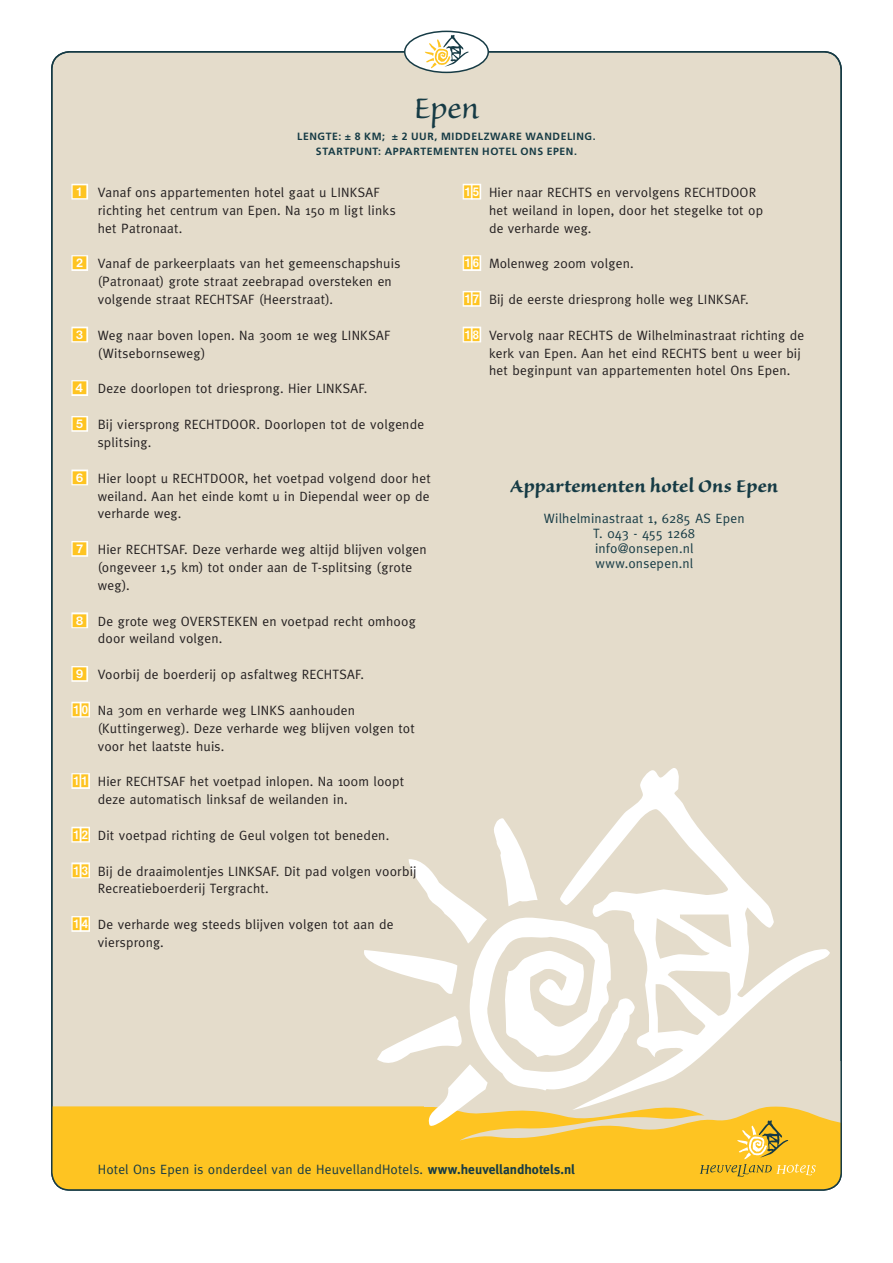
<style>
.page{position:relative;width:893px;height:1263px;background:#fff}
.page>*{position:absolute;margin:0;border:0;box-sizing:border-box;transform-origin:0 0}
.ons_heuvelland{font:37.5px "Sanvito Pro";color:#163b45}
.titel_hotel{font:700 22.5px "Sanvito Pro";letter-spacing:.005em;color:#163b45}
.body{font:13.5px/17.9px "Meta";letter-spacing:.015em;color:#231f20}
.adres_hotel{font:13.5px "Meta";letter-spacing:.015em;color:#163b45}
.body-2{font:13.5px "Meta";letter-spacing:.015em;color:#163b45}
.lengte{font:700 10.5px "Frutiger LT Std";letter-spacing:.055em;color:#163b45}
.s1{color:#fec422}
.s2{font-weight:700}
</style>
<div class="page">
<div style="left:52px;top:52px;width:789px;height:1138px;background:#e4dccb;border-radius:18px"></div>
<div style="left:52px;top:1106px;width:789px;height:84px;background:#fec422"></div>
<svg style="left:620px;top:768px;width:71px;height:50px;fill:#fdfcfb"></svg>
<div style="left:405px;top:31px;width:83px;height:41px;background:#fff;border-radius:50%"></div>
<svg style="left:424px;top:35px;width:54px;height:38px"></svg>
<div style="left:404px;top:31px;width:85px;height:42px;border:2px solid #163b45;border-radius:50%"></div>
<svg style="left:358px;top:818px;width:483px;height:360px"></svg>
<svg style="left:71px;top:326px;width:17px;height:17px"></svg>
<svg style="left:71px;top:380px;width:17px;height:16px"></svg>
<svg style="left:462px;top:183px;width:19px;height:17px"></svg>
<svg style="left:462px;top:255px;width:19px;height:16px"></svg>
<svg style="left:462px;top:291px;width:19px;height:16px"></svg>
<svg style="left:462px;top:326px;width:19px;height:17px"></svg>
<svg style="left:71px;top:183px;width:17px;height:17px"></svg>
<svg style="left:71px;top:255px;width:17px;height:16px"></svg>
<svg style="left:71px;top:416px;width:17px;height:16px"></svg>
<svg style="left:71px;top:469px;width:17px;height:17px"></svg>
<svg style="left:71px;top:541px;width:17px;height:16px"></svg>
<svg style="left:71px;top:612px;width:17px;height:16px"></svg>
<svg style="left:71px;top:666px;width:17px;height:16px"></svg>
<svg style="left:71px;top:701px;width:19px;height:17px"></svg>
<svg style="left:71px;top:773px;width:19px;height:16px"></svg>
<svg style="left:71px;top:826px;width:19px;height:17px"></svg>
<svg style="left:71px;top:862px;width:19px;height:17px"></svg>
<svg style="left:71px;top:916px;width:19px;height:16px"></svg>
<p class="ons_heuvelland" style="left:414px;top:87px;width:67px">Epen</p>
<p class="lengte" style="left:297px;top:130px;width:300px">LENGTE: ± 8 KM; ± 2 UUR, MIDDELZWARE WANDELING.</p>
<p class="lengte" style="left:316px;top:145px;width:263px">STARTPUNT: APPARTEMENTEN HOTEL ONS EPEN.</p>
<p class="body" style="left:98px;top:183px;width:299px">Vanaf ons appartementen hotel gaat u linksaf<br>richting het centrum van Epen. Na 150 m ligt links het Patronaat.</p>
<p class="body" style="left:98px;top:255px;width:304px">Vanaf de parkeerplaats van het gemeenschapshuis (Patronaat) grote straat zeebrapad oversteken en volgende straat rechtsaf</p>
<p class="body" style="left:259px;top:290px;width:76px">(Heerstraat).</p>
<p class="body" style="left:98px;top:326px;width:294px;text-indent:-26px"><span class="s1">✓</span> Weg naar boven lopen. Na 300m 1e weg LINKSAF (Witsebornseweg)</p>
<p class="body" style="left:72px;top:380px;width:297px"><span class="s1">✔</span> Deze doorlopen tot driesprong. Hier LINKSAF.</p>
<p class="body" style="left:98px;top:415px;width:328px">Bij viersprong RECHTDOOR. Doorlopen tot de volgende splitsing.</p>
<p class="body" style="left:98px;top:469px;width:334px;text-align:justify">Hier loopt u RECHTDOOR, het voetpad volgend door het weiland. Aan het einde komt u in Diependal weer op de verharde weg.</p>
<p class="body" style="left:98px;top:540px;width:330px">Hier RECHTSAF. Deze verharde weg altijd blijven volgen (ongeveer 1,5 km) tot onder aan de T-splitsing (grote weg).</p>
<p class="body" style="left:98px;top:612px;width:319px">De grote weg OVERSTEKEN en voetpad recht omhoog door weiland volgen.</p>
<p class="body" style="left:98px;top:665px;width:268px">Voorbij de boerderij op asfaltweg RECHTSAF.</p>
<p class="body" style="left:98px;top:701px;width:319px">Na 30m en verharde weg LINKS aanhouden (Kuttingerweg). Deze verharde weg blijven volgen tot voor het laatste huis.</p>
<p class="body" style="left:98px;top:772px;width:308px">Hier RECHTSAF het voetpad inlopen. Na 100m loopt deze automatisch linksaf de weilanden in.</p>
<p class="body" style="left:98px;top:826px;width:293px">Dit voetpad richting de Geul volgen tot beneden.</p>
<p class="body" style="left:98px;top:862px;width:320px;text-indent:-16px"><span class="s1">✓</span> Bij de draaimolentjes LINKSAF. Dit pad volgen voorbij<br>Recreatieboerderij Tergracht.</p>
<p class="body" style="left:98px;top:915px;width:297px;text-indent:-16px"><span class="s1">✔</span> De verharde weg steeds blijven volgen tot aan de viersprong.</p>
<p class="body" style="left:489px;top:183px;width:276px">Hier naar RECHTS en vervolgens RECHTDOOR het weiland in lopen, door het stegelke tot op de verharde weg.</p>
<p class="body" style="left:489px;top:255px;width:146px">Molenweg 200m volgen.</p>
<p class="body" style="left:489px;top:290px;width:261px">Bij de eerste driesprong holle weg LINKSAF.</p>
<p class="body" style="left:489px;top:326px;width:317px">Vervolg naar RECHTS de Wilhelminastraat richting de kerk van Epen. Aan het eind RECHTS bent u weer bij het beginpunt van appartementen hotel Ons Epen.</p>
<p class="titel_hotel" style="left:510px;top:474px;width:270px">Appartementen hotel Ons Epen</p>
<p class="adres_hotel" style="left:544px;top:510px;width:202px">Wilhelminastraat 1, 6285 AS Epen</p>
<p class="adres_hotel" style="left:593px;top:525px;width:103px">T. 043 - 455 1268</p>
<p class="adres_hotel" style="left:595px;top:541px;width:100px">info@onsepen.nl</p>
<p class="adres_hotel" style="left:595px;top:556px;width:99px">www.onsepen.nl</p>
<p class="body-2" style="left:98px;top:1161px;width:479px">Hotel Ons Epen is onderdeel van de HeuvellandHotels. <span class="s2">www.heuvellandhotels.nl</span></p>
</div>
